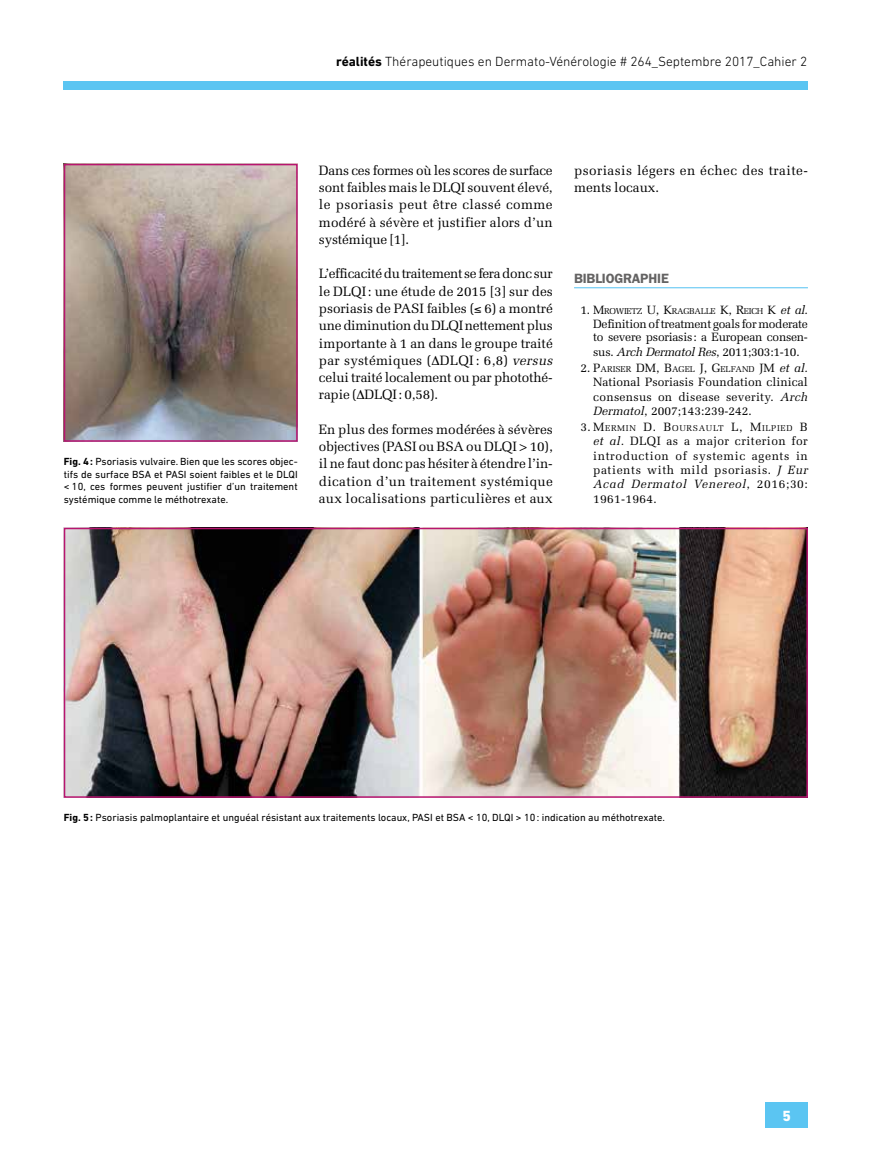
<style>
.page{position:relative;width:893px;height:1149px;background:#fff}
.page>*{position:absolute;margin:0;border:0;box-sizing:border-box;transform-origin:0 0}
.t1{font:800 15px "DIN Next LT Pro";color:#fff}
._04__Texte_courant{font:13.5px/17.2px "Melior";letter-spacing:.005em;color:#000;text-align:justify}
.t2{font:300 13.5px "DIN Next LT Pro";color:#000}
._04__Texte_courant-2{font:13.5px/17.2px "Melior";letter-spacing:.03em;color:#000}
._07__Biblio_titre{font:600 13.5px "ITC Franklin Gothic Std";letter-spacing:-.015em;color:#646363}
.t3{font:12px/14.2px "Melior";letter-spacing:.02em;color:#000;text-align:justify}
._05__Légende{font:10.5px/12.6px "DIN Next LT Pro";color:#000;text-align:justify}
.t4{font:8.4px "Melior";letter-spacing:-.03em;color:#000}
.t5{font:8.4px "Melior";color:#000}
.t6{font:8.4px "Melior";letter-spacing:.08em;color:#000}
.s1{font-weight:700}
.s2{font-style:italic}
.s3{font-size:12px}
.s4{font-style:italic;font-size:12px}
</style>
<div class="page">
<div style="left:765px;top:1101px;width:43px;height:26px;background:#5bc5f2"></div>
<div style="left:63px;top:81px;width:744px;height:9px;background:#5bc5f2"></div>
<img style="left:67px;top:167px;width:228px;height:271px">
<div style="left:64px;top:164px;width:234px;height:277px;border:2px solid #b81570"></div>
<img style="left:67px;top:530px;width:738px;height:264px">
<div style="left:64px;top:527px;width:744px;height:270px;border:2px solid #b81570"></div>
<hr style="left:574px;top:287px;width:234px;height:1px;background:#5bc5f2">
<p class="t2" style="left:336px;top:53px;width:473px"><span class="s1">réalités</span> Thérapeutiques en Dermato-Vénérologie # 264_Septembre 2017_Cahier 2</p>
<p class="_05__Légende" style="left:64px;top:455px;width:235px"><span class="s1">Fig. 4:</span> Psoriasis vulvaire. Bien que les scores objec&shy;tifs de surface BSA et PASI soient faibles et le DLQI &lt; 10, ces formes peuvent justifier d’un traitement systémique comme le méthotrexate.</p>
<p class="_04__Texte_courant" style="left:319px;top:162px;width:235px">Dans ces formes où les scores de surface sont faibles mais le DLQI souvent élevé, le psoriasis peut être classé comme modéré à sévère et justifier alors d’un systémique [1].</p>
<p class="_04__Texte_courant" style="left:319px;top:265px;width:235px">L’efficacité du traitement se fera donc sur le DLQI: une étude de 2015 [3] sur des psoriasis de PASI faibles (≤ 6) a montré une diminution du DLQI nettement plus importante à 1 an dans le groupe traité par systémiques ( DLQI: 6,8) <span class="s2">versus </span>celui traité localement ou par photothé&shy;rapie ( DLQI: 0,58).</p>
<p class="_04__Texte_courant" style="left:319px;top:420px;width:235px">En plus des formes modérées à sévères objectives (PASI ou BSA ou DLQI &gt; 10), il ne faut donc pas hésiter à étendre l’in&shy;dication d’un traitement systémique aux localisations particulières et aux</p>
<p class="_04__Texte_courant-2" style="left:574px;top:162px;width:235px">psoriasis légers en échec des traite&shy;ments locaux.</p>
<p class="_07__Biblio_titre" style="left:574px;top:270px;width:96px">BIBLIOGRAPHIE</p>
<p class="t4" style="left:580px;top:306px;width:229px"><span class="s3">1. M</span>ROWIETZ <span class="s3">U, K</span>RAGBALLE <span class="s3">K, R</span>EICH <span class="s3">K</span> <span class="s4">et al.</span></p>
<p class="t3" style="left:593px;top:317px;width:216px;line-height:13.8px">Definition of treatment goals for moderate to severe psoriasis: a European consen&shy;sus. <span class="s2">Arch Dermatol Res</span>, 2011;303:1-10.</p>
<p class="t5" style="left:580px;top:364px;width:229px"><span class="s3">2. P</span>ARISER <span class="s3">DM, B</span>AGEL <span class="s3">J, G</span>ELFAND <span class="s3">JM</span> <span class="s4">et al.</span></p>
<p class="t3" style="left:593px;top:375px;width:216px">National Psoriasis Foundation clinical consensus on disease severity. <span class="s2">Arch Dermatol</span>, 2007;143:239-242.</p>
<p class="t6" style="left:580px;top:423px;width:229px"><span class="s3">3. M</span>ERMIN <span class="s3">D. B</span>OURSAULT <span class="s3">L, M</span>ILPIED <span class="s3">B</span></p>
<p class="t3" style="left:593px;top:434px;width:216px"><span class="s2">et al.</span> DLQI as a major criterion for introduction of systemic agents in patients with mild psoriasis. <span class="s2">J Eur Acad Dermatol Venereol</span>, 2016;30:<br>1961-1964.</p>
<p class="_05__Légende" style="left:64px;top:810px;width:603px"><span class="s1">Fig. 5:</span> Psoriasis palmoplantaire et unguéal résistant aux traitements locaux, PASI et BSA &lt; 10, DLQI &gt; 10: indication au méthotrexate.</p>
<p class="t1" style="left:782px;top:1106px;width:10px">5</p>
</div>
